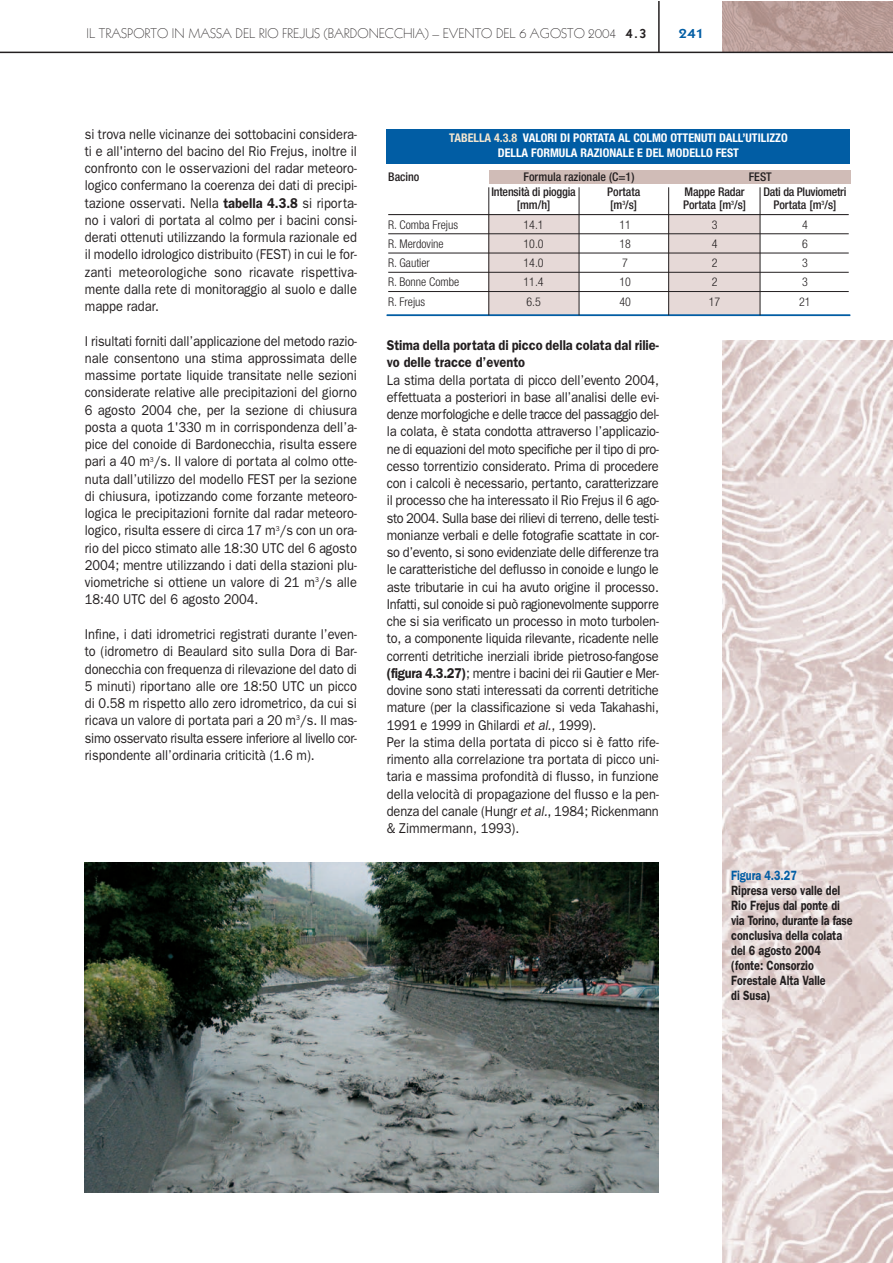
<style>
.page{position:relative;width:893px;height:1263px;background:#fff}
.page>*{position:absolute;margin:0;border:0;box-sizing:border-box;transform-origin:0 0}
.t1{font:800 15px "Kabel";color:#015da4;scale:1.2 1}
.t2{font:14.25px/17.2px "Franklin Gothic";letter-spacing:-.01em;color:#231f20;text-align:justify;scale:.9 1}
.t3{font:600 14.25px/17.2px "Franklin Gothic";letter-spacing:-.005em;color:#231f20;scale:.9 1}
.t4{font:600 13.5px/15px "Franklin Gothic";color:#231f20;scale:.8 1}
.t5{font:300 13.5px "Kabel";letter-spacing:.005em;color:#231f20}
.t6{font:600 13.5px "Franklin Gothic";color:#015da4;scale:.8 1}
.t7{font:500 condensed 12px "Helvetica Neue";color:#231f20}
.t8{font:300 condensed 12px "Helvetica Neue";color:#231f20}
.t9{font:700 condensed 12px/15px "Helvetica Neue";color:#fff;text-align:center}
.t10{font:500 condensed 12px "Helvetica Neue";letter-spacing:-.02em;color:#231f20}
.s1{font-weight:800;font-size:15px}
.s2{font-weight:600}
.s3{color:#f2e5cf}
.s4{font-style:italic}
</style>
<div class="page">
<img style="left:723px;top:340px;width:170px;height:923px">
<img style="left:723px;top:1px;width:170px;height:51px">
<hr style="left:658px;top:1px;width:2px;height:51px;background:#231f20">
<hr style="left:0;top:52px;width:893px;height:1px;background:#231f20">
<img style="left:85px;top:862px;width:574px;height:330px">
<div style="left:489px;top:214px;width:90px;height:101px;background:#e6d9d7"></div>
<div style="left:669px;top:214px;width:91px;height:101px;background:#e6d9d7"></div>
<div style="left:489px;top:170px;width:361px;height:13px;background:#d0bcb7"></div>
<hr style="left:387px;top:315px;width:463px;height:1px;background:#015da4">
<div style="left:387px;top:129px;width:463px;height:35px;background:#015da4"></div>
<hr style="left:388px;top:214px;width:461px;height:1px;background:#231f20">
<hr style="left:388px;top:233px;width:461px;height:1px;background:#231f20">
<hr style="left:388px;top:253px;width:461px;height:1px;background:#231f20">
<hr style="left:388px;top:272px;width:461px;height:1px;background:#231f20">
<hr style="left:388px;top:291px;width:461px;height:1px;background:#231f20">
<hr style="left:579px;top:187px;width:1px;height:128px;background:#231f20">
<hr style="left:489px;top:187px;width:1px;height:128px;background:#231f20">
<hr style="left:668px;top:187px;width:1px;height:128px;background:#231f20">
<hr style="left:760px;top:187px;width:1px;height:128px;background:#231f20">
<p class="t5" style="left:87px;top:28px;width:561px">IL TRASPORTO IN MASSA DEL RIO FREJUS (BARDONECCHIA) – EVENTO DEL 6 AGOSTO 2004 <span class="s1">4.3</span></p>
<p class="t1" style="left:679px;top:27px;width:22px">241</p>
<p class="t2" style="left:85px;top:126px;width:304px">si trova nelle vicinanze dei sottobacini considera&shy;ti e all'interno del bacino del Rio Frejus, inoltre il confronto con le osservazioni del radar meteoro&shy;logico confermano la coerenza dei dati di precipi&shy;tazione osservati. Nella <span class="s2">tabella 4.3.8</span> si riporta&shy;no i valori di portata al colmo per i bacini consi&shy;derati ottenuti utilizzando la formula razionale ed il modello idrologico distribuito (FEST) in cui le for&shy;zanti meteorologiche sono ricavate rispettiva&shy;mente dalla rete di monitoraggio al suolo e dalle mappe radar.</p>
<p class="t2" style="left:85px;top:333px;width:304px">I risultati forniti dall’applicazione del metodo razio&shy;nale consentono una stima approssimata delle massime portate liquide transitate nelle sezioni considerate relative alle precipitazioni del giorno 6 agosto 2004 che, per la sezione di chiusura posta a quota 1'330 m in corrispondenza dell’a&shy;pice del conoide di Bardonecchia, risulta essere pari a 40 m<sup>3</sup>/s. Il valore di portata al colmo otte&shy;nuta dall’utilizzo del modello FEST per la sezione di chiusura, ipotizzando come forzante meteoro&shy;logica le precipitazioni fornite dal radar meteoro&shy;logico, risulta essere di circa 17 m<sup>3</sup>/s con un ora&shy;rio del picco stimato alle 18:30 UTC del 6 agosto 2004; mentre utilizzando i dati della stazioni plu&shy;viometriche si ottiene un valore di 21 m<sup>3</sup>/s alle 18:40 UTC del 6 agosto 2004.</p>
<p class="t2" style="left:85px;top:627px;width:304px">Infine, i dati idrometrici registrati durante l’even&shy;to (idrometro di Beaulard sito sulla Dora di Bar&shy;donecchia con frequenza di rilevazione del dato di 5 minuti) riportano alle ore 18:50 UTC un picco di 0.58 m rispetto allo zero idrometrico, da cui si ricava un valore di portata pari a 20 m<sup>3</sup>/s. Il mas&shy;simo osservato risulta essere inferiore al livello cor&shy;rispondente all’ordinaria criticità (1.6 m).</p>
<p class="t9" style="left:449px;top:131px;width:340px"><span class="s3">TABELLA 4.3.8</span> VALORI DI PORTATA AL COLMO OTTENUTI DALL’UTILIZZO<br>DELLA FORMULA RAZIONALE E DEL MODELLO FEST</p>
<p class="t7" style="left:388px;top:172px;width:33px">Bacino</p>
<p class="t7" style="left:523px;top:172px;width:112px">Formula razionale (C=1)</p>
<p class="t7" style="left:749px;top:172px;width:25px">FEST</p>
<p class="t7" style="left:491px;top:187px;width:86px">Intensità di pioggia</p>
<p class="t7" style="left:607px;top:187px;width:35px">Portata</p>
<p class="t7" style="left:684px;top:187px;width:62px">Mappe Radar</p>
<p class="t10" style="left:763px;top:187px;width:85px">Dati da Pluviometri</p>
<p class="t7" style="left:517px;top:201px;width:35px">[mm/h]</p>
<p class="t7" style="left:610px;top:201px;width:29px">[m<sup>3</sup>/s]</p>
<p class="t7" style="left:683px;top:201px;width:65px">Portata [m<sup>3</sup>/s]</p>
<p class="t7" style="left:773px;top:201px;width:65px">Portata [m<sup>3</sup>/s]</p>
<p class="t8" style="left:388px;top:220px;width:71px">R. Comba Frejus</p>
<p class="t8" style="left:523px;top:220px;width:22px">14.1</p>
<p class="t8" style="left:619px;top:220px;width:13px">11</p>
<p class="t8" style="left:712px;top:220px;width:7px">3</p>
<p class="t8" style="left:802px;top:220px;width:7px">4</p>
<p class="t8" style="left:388px;top:239px;width:57px">R. Merdovine</p>
<p class="t8" style="left:523px;top:239px;width:22px">10.0</p>
<p class="t8" style="left:619px;top:239px;width:13px">18</p>
<p class="t8" style="left:712px;top:239px;width:7px">4</p>
<p class="t8" style="left:802px;top:239px;width:7px">6</p>
<p class="t8" style="left:388px;top:258px;width:43px">R. Gautier</p>
<p class="t8" style="left:523px;top:258px;width:22px">14.0</p>
<p class="t8" style="left:622px;top:258px;width:7px">7</p>
<p class="t8" style="left:712px;top:258px;width:7px">2</p>
<p class="t8" style="left:802px;top:258px;width:7px">3</p>
<p class="t8" style="left:388px;top:278px;width:73px">R. Bonne Combe</p>
<p class="t8" style="left:523px;top:278px;width:22px">11.4</p>
<p class="t8" style="left:619px;top:278px;width:13px">10</p>
<p class="t8" style="left:712px;top:278px;width:7px">2</p>
<p class="t8" style="left:802px;top:278px;width:7px">3</p>
<p class="t8" style="left:388px;top:297px;width:39px">R. Frejus</p>
<p class="t8" style="left:526px;top:297px;width:16px">6.5</p>
<p class="t8" style="left:619px;top:297px;width:13px">40</p>
<p class="t8" style="left:709px;top:297px;width:13px">17</p>
<p class="t8" style="left:799px;top:297px;width:13px">21</p>
<p class="t3" style="left:387px;top:338px;width:304px">Stima della portata di picco della colata dal rilie&shy;vo delle tracce d’evento</p>
<p class="t2" style="left:387px;top:372px;width:304px;text-align:left">La stima della portata di picco dell’evento 2004, effettuata a posteriori in base all’analisi delle evi&shy;denze morfologiche e delle tracce del passaggio del&shy;la colata, è stata condotta attraverso l’applicazio&shy;ne di equazioni del moto specifiche per il tipo di pro&shy;cesso torrentizio considerato. Prima di procedere con i calcoli è necessario, pertanto, caratterizzare il processo che ha interessato il Rio Frejus il 6 ago&shy;sto 2004. Sulla base dei rilievi di terreno, delle testi&shy;monianze verbali e delle fotografie scattate in cor&shy;so d’evento, si sono evidenziate delle differenze tra le caratteristiche del deflusso in conoide e lungo le aste tributarie in cui ha avuto origine il processo.<br>Infatti, sul conoide si può ragionevolmente supporre che si sia verificato un processo in moto turbolen&shy;to, a componente liquida rilevante, ricadente nelle correnti detritiche inerziali ibride pietroso-fangose <span class="s2">(figura 4.3.27)</span>; mentre i bacini dei rii Gautier e Mer&shy;dovine sono stati interessati da correnti detritiche mature (per la classificazione si veda Takahashi, 1991 e 1999 in Ghilardi <span class="s4">et al.</span>, 1999).<br>Per la stima della portata di picco si è fatto rife&shy;rimento alla correlazione tra portata di picco uni&shy;taria e massima profondità di flusso, in funzione della velocità di propagazione del flusso e la pen&shy;denza del canale (Hungr <span class="s4">et al.</span>, 1984; Rickenmann &amp; Zimmermann, 1993).</p>
<p class="t6" style="left:731px;top:871px;width:84px">Figura 4.3.27</p>
<p class="t4" style="left:731px;top:884px;width:153px">Ripresa verso valle del<br>Rio Frejus dal ponte di via Torino, durante la fase conclusiva della colata del 6 agosto 2004 (fonte: Consorzio<br>Forestale Alta Valle<br>di Susa)</p>
</div>
